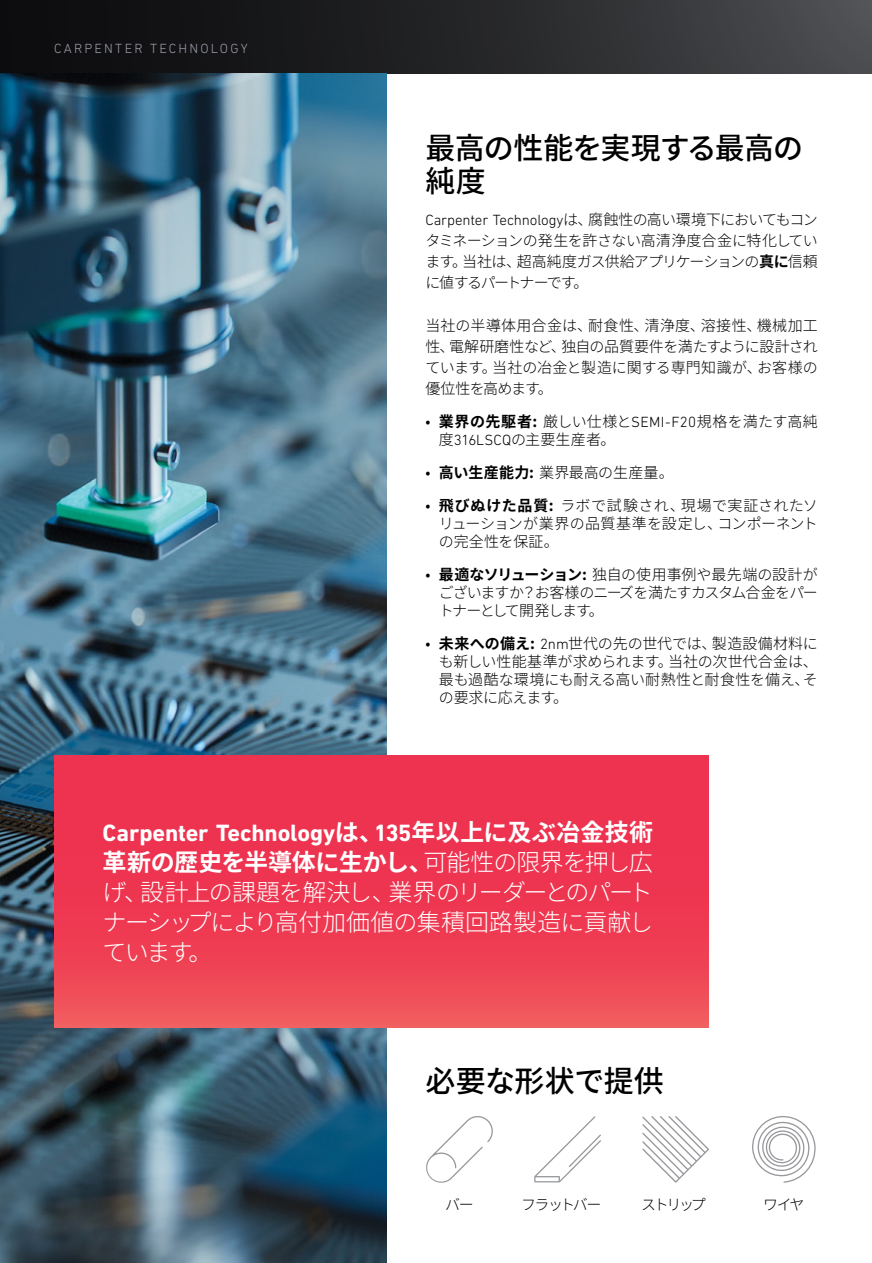
<style>
.page{position:relative;width:872px;height:1263px;background:#fff}
.page>*{position:absolute;margin:0;border:0;box-sizing:border-box;transform-origin:0 0}
.t1{font:500 30px/33px "Source Han Sans JP";letter-spacing:-.02em;color:#000}
.t2{font:300 24px/30px "Source Han Sans JP";letter-spacing:-.055em;color:#fff;text-align:justify}
.t3{font:700 24px "DIN Next LT Pro";letter-spacing:-.005em;color:#fff}
.t4{font:300 15px/18px "Source Han Sans JP";letter-spacing:-.025em;color:#000;text-align:justify}
.t5{font:300 15px/18px "Source Han Sans JP";letter-spacing:.01em;color:#000}
.t6{font:300 15px "DIN Next LT Pro";letter-spacing:-.01em;color:#000}
.t7{font:300 15px "Source Han Sans JP";letter-spacing:-.005em;color:#000}
.t8{font:300 13.5px "DIN Next LT Pro";letter-spacing:.16em;color:#9b9fa8}
.s1{font-family:"Source Han Sans JP"}
.s2{font-weight:700}
.s3{font-weight:400}
.s4{font-family:"DIN Next LT Pro"}
</style>
<div class="page">
<div style="left:0;top:0;width:872px;height:73px;background:linear-gradient(to right,#040406,#484a4c)"></div>
<img style="left:0;top:73px;width:387px;height:1190px">
<svg style="left:54px;top:756px;width:654px;height:272px"></svg>
<svg style="left:426px;top:1116px;width:67px;height:67px"></svg>
<svg style="left:534px;top:1116px;width:67px;height:66px"></svg>
<svg style="left:642px;top:1116px;width:67px;height:67px"></svg>
<svg style="left:752px;top:1116px;width:64px;height:67px"></svg>
<p class="t8" style="left:54px;top:41px;width:195px">CARPENTER TECHNOLOGY</p>
<h1 class="t1" style="left:425px;top:132px;width:379px">最高の性能を実現する最高の純度</h1>
<p class="t6" style="left:425px;top:211px;width:394px">Carpenter Technology<span class="s1">は、腐蝕性の高い環境下においてもコン</span></p>
<p class="t4" style="left:425px;top:231px;width:394px;line-height:21px">タミネーションの発生を許さない高清浄度合金に特化しています。当社は、超高純度ガス供給アプリケーションの<span class="s2">真に</span>信頼に値するパートナーです。</p>
<p class="t4" style="left:425px;top:315px;width:394px;line-height:21px">当社の半導体用合金は、耐食性、清浄度、溶接性、機械加工性、電解研磨性など、独自の品質要件を満たすように設計されています。当社の冶金と製造に関する専門知識が、お客様の優位性を高めます。</p>
<p class="t5" style="left:439px;top:413px;width:380px;text-indent:-14px"><span class="s3">•</span> <span class="s2">業界の先駆者:</span> 厳しい仕様と<span class="s4">SEMI-F20</span>規格を満たす高純度<span class="s4">316LSCQ</span>の主要生産者。</p>
<p class="t7" style="left:425px;top:464px;width:250px"><span class="s3">•</span> <span class="s2">高い生産能力:</span> 業界最高の生産量。</p>
<p class="t4" style="left:439px;top:497px;width:380px;text-indent:-14px"><span class="s3">•</span> <span class="s2">飛びぬけた品質:</span> ラボで試験され、現場で実証されたソリューションが業界の品質基準を設定し、コンポーネントの完全性を保証。</p>
<p class="t4" style="left:439px;top:566px;width:380px;text-indent:-14px"><span class="s3">•</span> <span class="s2">最適なソリューション:</span> 独自の使用事例や最先端の設計がございますか？お客様のニーズを満たすカスタム合金をパートナーとして開発します。</p>
<p class="t4" style="left:439px;top:635px;width:380px;text-indent:-14px"><span class="s3">•</span> <span class="s2">未来への備え:</span> <span class="s4">2nm</span>世代の先の世代では、製造設備材料にも新しい性能基準が求められます。当社の次世代合金は、最も過酷な環境にも耐える高い耐熱性と耐食性を備え、その要求に応えます。</p>
<h2 class="t3" style="left:103px;top:819px;width:552px">Carpenter Technology<span class="s1">は、</span>135<span class="s1">年以上に及ぶ冶金技術</span></h2>
<h2 class="t2" style="left:103px;top:848px;width:552px"><span class="s2">革新の歴史を半導体に生かし、</span>可能性の限界を押し広げ、設計上の課題を解決し、業界のリーダーとのパートナーシップにより高付加価値の集積回路製造に貢献しています。</h2>
<h1 class="t1" style="left:425px;top:1065px;width:240px">必要な形状で提供</h1>
<p class="t4" style="left:445px;top:1195px;width:30px">バー</p>
<p class="t4" style="left:521px;top:1195px;width:82px">フラットバー</p>
<p class="t4" style="left:641px;top:1195px;width:66px">ストリップ</p>
<p class="t4" style="left:763px;top:1195px;width:43px">ワイヤ</p>
</div>
